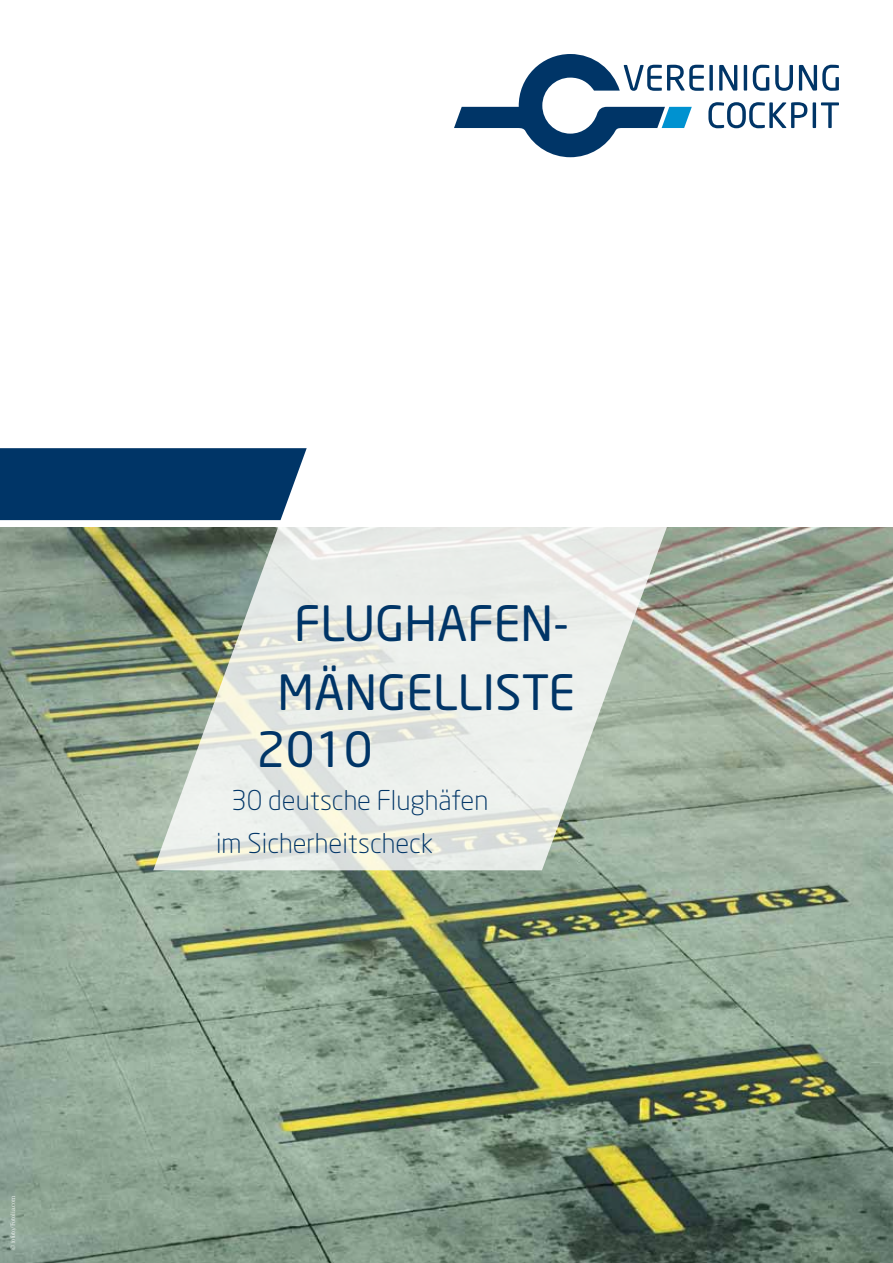
<style>
.page{position:relative;width:893px;height:1263px;background:#fff}
.page>*{position:absolute;margin:0;border:0;box-sizing:border-box;transform-origin:0 0}
.t1{font:48px/68.2px "Neo Sans";color:#003567;text-align:center}
.t2{font:300 27px/43px "Neo Sans";color:#003567}
.t3{font:300 6.75px "Corporate A";color:#fff}
</style>
<div class="page">
<img style="left:0;top:528px;width:893px;height:735px">
<svg style="left:454px;top:54px;width:385px;height:103px"></svg>
<div style="left:0;top:448px;width:307px;height:72px;background:#003567"></div>
<svg style="left:153px;top:527px;width:515px;height:343px;background:#d3d9d0"></svg>
<p class="t3" style="left:9px;top:1250px;width:56px;rotate:-90deg">© iofoto/Fotolia.com</p>
<h1 class="t1" style="left:278px;top:589px;width:299px">FLUGHAFEN-<br>MÄNGELLISTE</h1>
<h1 class="t1" style="left:257px;top:715px;width:118px">2010</h1>
<p class="t2" style="left:216px;top:779px;width:274px;text-indent:15px">30 deutsche Flughäfen im Sicherheitscheck</p>
</div>
